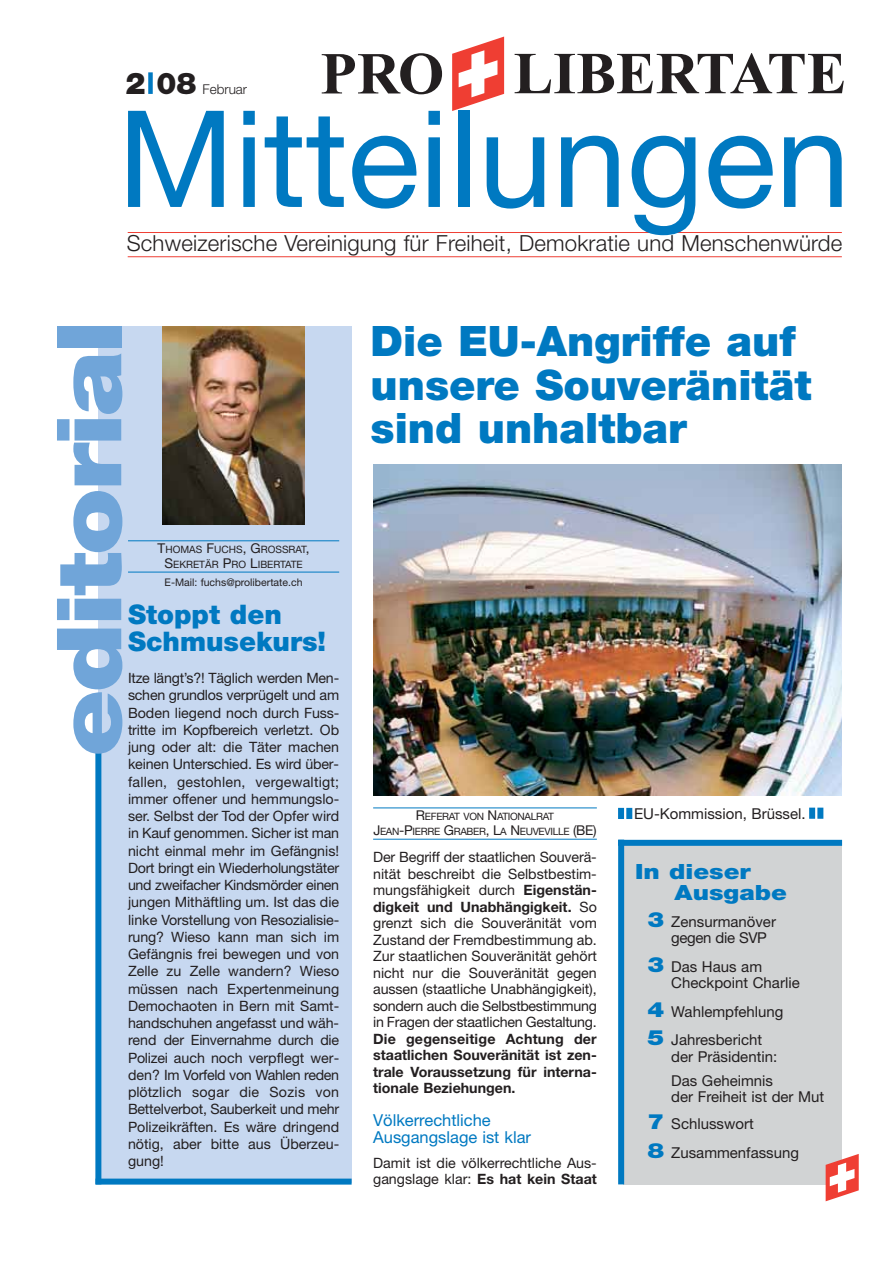
<style>
.page{position:relative;width:893px;height:1263px;background:#fff}
.page>*{position:absolute;margin:0;border:0;box-sizing:border-box;transform-origin:0 0}
.t1{font:134.55px "Helvetica Neue";letter-spacing:-.005em;color:#0079c1}
.t2{font:900 90px "Helvetica Neue";letter-spacing:-.035em;color:#70a5d9;scale:1.2 1}
.t3{font:900 42px/43.5px "Helvetica Neue";color:#0079c1}
.t4{font:900 30px "Helvetica Neue";color:#231f20}
.t5{font:900 27px/27px "Helvetica Neue";color:#0079c1}
.t6{font:300 22.2px "Helvetica Neue";letter-spacing:.01em;color:#231f20}
.t7{font:900 21px/21px "Helvetica Neue";color:#0079c1;scale:1.2 1}
.t8{font:16.5px/16.5px "Helvetica Neue";color:#0079c1}
.t9{font:15px/16.5px "Helvetica Neue";color:#231f20}
.t10{font:14.25px/17.2px "Helvetica Neue";color:#231f20;text-align:justify}
.t11{font:700 14.25px/16.5px "Helvetica Neue";color:#231f20;text-align:justify}
.t12{font:300 13.5px "Helvetica Neue";color:#231f20}
.t13{font:10.5px "Helvetica Neue";color:#231f20}
.t14{font:10.2px/15px "Helvetica Neue";letter-spacing:-.03em;color:#231f20;text-align:center}
.t15{font:10.2px/15px "Helvetica Neue";color:#231f20;text-align:center}
.s1{font-size:13.5px}
.s2{font-weight:700}
.s3{font-weight:900;font-size:21px;color:#0079c1}
</style>
<div class="page">
<img style="left:373px;top:464px;width:469px;height:331px">
<svg style="left:322px;top:53px;width:120px;height:41px"></svg>
<svg style="left:515px;top:53px;width:329px;height:40px"></svg>
<svg style="left:452px;top:37px;width:52px;height:74px"></svg>
<div style="left:148px;top:72px;width:5px;height:22px;background:#0079c1"></div>
<hr style="left:128px;top:232px;width:714px;height:1px;background:#ef4035">
<hr style="left:128px;top:256px;width:714px;height:1px;background:#ef4035">
<div style="left:623px;top:844px;width:219px;height:340px;background:#d1d3d4"></div>
<div style="left:618px;top:840px;width:224px;height:6px;background:#0079c1"></div>
<svg style="left:826px;top:1154px;width:33px;height:47px"></svg>
<hr style="left:373px;top:807px;width:224px;height:1px;background:#0079c1">
<hr style="left:373px;top:839px;width:224px;height:1px;background:#0079c1">
<div style="left:98px;top:326px;width:253px;height:857px;background:#c7d8f0"></div>
<div style="left:96px;top:1178px;width:256px;height:6px;background:#0079c1"></div>
<div style="left:95px;top:753px;width:6px;height:431px;background:#0079c1"></div>
<hr style="left:128px;top:540px;width:211px;height:1px;background:#0079c1">
<hr style="left:128px;top:572px;width:211px;height:1px;background:#0079c1">
<img style="left:163px;top:326px;width:141px;height:198px">
<div style="left:618px;top:840px;width:6px;height:344px;background:#0079c1"></div>
<div style="left:626px;top:808px;width:6px;height:11px;background:#0079c1"></div>
<div style="left:618px;top:808px;width:6px;height:11px;background:#0079c1"></div>
<div style="left:817px;top:808px;width:6px;height:11px;background:#0079c1"></div>
<div style="left:809px;top:808px;width:6px;height:11px;background:#0079c1"></div>
<h3 class="t4" style="left:126px;top:72px;width:73px">2 08</h3>
<p class="t12" style="left:202px;top:84px;width:46px">Februar</p>
<h1 class="t1" style="left:117px;top:111px;width:734px">Mitteilungen</h1>
<h3 class="t6" style="left:127px;top:235px;width:717px">Schweizerische Vereinigung für Freiheit, Demokratie und Menschenwürde</h3>
<h2 class="t2" style="left:57px;top:757px;width:366px;rotate:-90deg">editorial</h2>
<p class="t15" style="left:158px;top:543px;width:153px"><span class="s1">T</span>HOMAS <span class="s1">F</span>UCHS<span class="s1">, G</span>ROSSRAT<span class="s1">,<br>S</span>EKRETÄR <span class="s1">P</span>RO <span class="s1">L</span>IBERTATE</p>
<p class="t13" style="left:165px;top:579px;width:139px">E-Mail: fuchs@prolibertate.ch</p>
<h3 class="t5" style="left:128px;top:603px;width:199px">Stoppt den<br>Schmusekurs!</h3>
<p class="t10" style="left:128px;top:671px;width:213px">Itze längt’s?! Täglich werden Men&shy;schen grundlos verprügelt und am Boden liegend noch durch Fuss&shy;tritte im Kopfbereich verletzt. Ob jung oder alt: die Täter machen keinen Unterschied. Es wird über&shy;fallen, gestohlen, vergewaltigt; immer offener und hemmungslo&shy;ser. Selbst der Tod der Opfer wird in Kauf genommen. Sicher ist man nicht einmal mehr im Gefängnis!<br>Dort bringt ein Wiederholungstäter und zweifacher Kindsmörder einen jungen Mithäftling um. Ist das die linke Vorstellung von Resozialisie&shy;rung? Wieso kann man sich im Gefängnis frei bewegen und von Zelle zu Zelle wandern? Wieso müssen nach Expertenmeinung Demochaoten in Bern mit Samt&shy;handschuhen angefasst und wäh&shy;rend der Einvernahme durch die Polizei auch noch verpflegt wer&shy;den? Im Vorfeld von Wahlen reden plötzlich sogar die Sozis von Bettelverbot, Sauberkeit und mehr Polizeikräften. Es wäre dringend nötig, aber bitte aus Überzeu&shy;gung!</p>
<h3 class="t3" style="left:371px;top:323px;width:442px">Die EU-Angriffe auf unsere Souveränität sind unhaltbar</h3>
<p class="t14" style="left:373px;top:810px;width:225px"><span class="s1">R</span>EFERAT VON <span class="s1">N</span>ATIONALRAT<br><span class="s1">J</span>EAN<span class="s1">-P</span>IERRE <span class="s1">G</span>RABER<span class="s1">, L</span>A <span class="s1">N</span>EUVEVILLE <span class="s1">(BE)</span></p>
<p class="t10" style="left:373px;top:850px;width:225px;line-height:16.5px">Der Begriff der staatlichen Souverä&shy;nität beschreibt die Selbstbestim&shy;mungsfähigkeit durch <span class="s2">Eigenstän&shy;digkeit und Unabhängigkeit.</span> So grenzt sich die Souveränität vom Zustand der Fremdbestimmung ab.<br>Zur staatlichen Souveränität gehört nicht nur die Souveränität gegen aussen (staatliche Unabhängigkeit), sondern auch die Selbstbestimmung in Fragen der staatlichen Gestaltung.</p>
<p class="t11" style="left:373px;top:1032px;width:225px">Die gegenseitige Achtung der staatlichen Souveränität ist zen&shy;trale Voraussetzung für interna&shy;tionale Beziehungen.</p>
<p class="t8" style="left:373px;top:1114px;width:159px">Völkerrechtliche<br>Ausgangslage ist klar</p>
<p class="t10" style="left:373px;top:1156px;width:225px;line-height:16.5px">Damit ist die völkerrechtliche Aus&shy;gangslage klar: <span class="s2">Es hat kein Staat</span></p>
<p class="t9" style="left:634px;top:807px;width:173px">EU-Kommission, Brüssel.</p>
<h3 class="t7" style="left:675px;top:863px;width:95px;text-indent:-40px">In dieser<br>Ausgabe</h3>
<p class="t9" style="left:671px;top:915px;width:106px;text-indent:-24px"><span class="s3">3</span> Zensurmanöver gegen die SVP</p>
<p class="t9" style="left:671px;top:960px;width:130px;text-indent:-24px"><span class="s3">3</span> Das Haus am<br>Checkpoint Charlie</p>
<p class="t9" style="left:648px;top:999px;width:137px;line-height:28.5px"><span class="s3">4</span> Wahlempfehlung<br><span class="s3">5</span> Jahresbericht</p>
<p class="t9" style="left:671px;top:1046px;width:107px;line-height:24px">der Präsidentin:<br>Das Geheimnis</p>
<p class="t9" style="left:648px;top:1085px;width:178px;line-height:27px;text-indent:24px">der Freiheit ist der Mut<br><span class="s3">7</span> Schlusswort</p>
<p class="t9" style="left:648px;top:1146px;width:153px"><span class="s3">8</span> Zusammenfassung</p>
</div>
